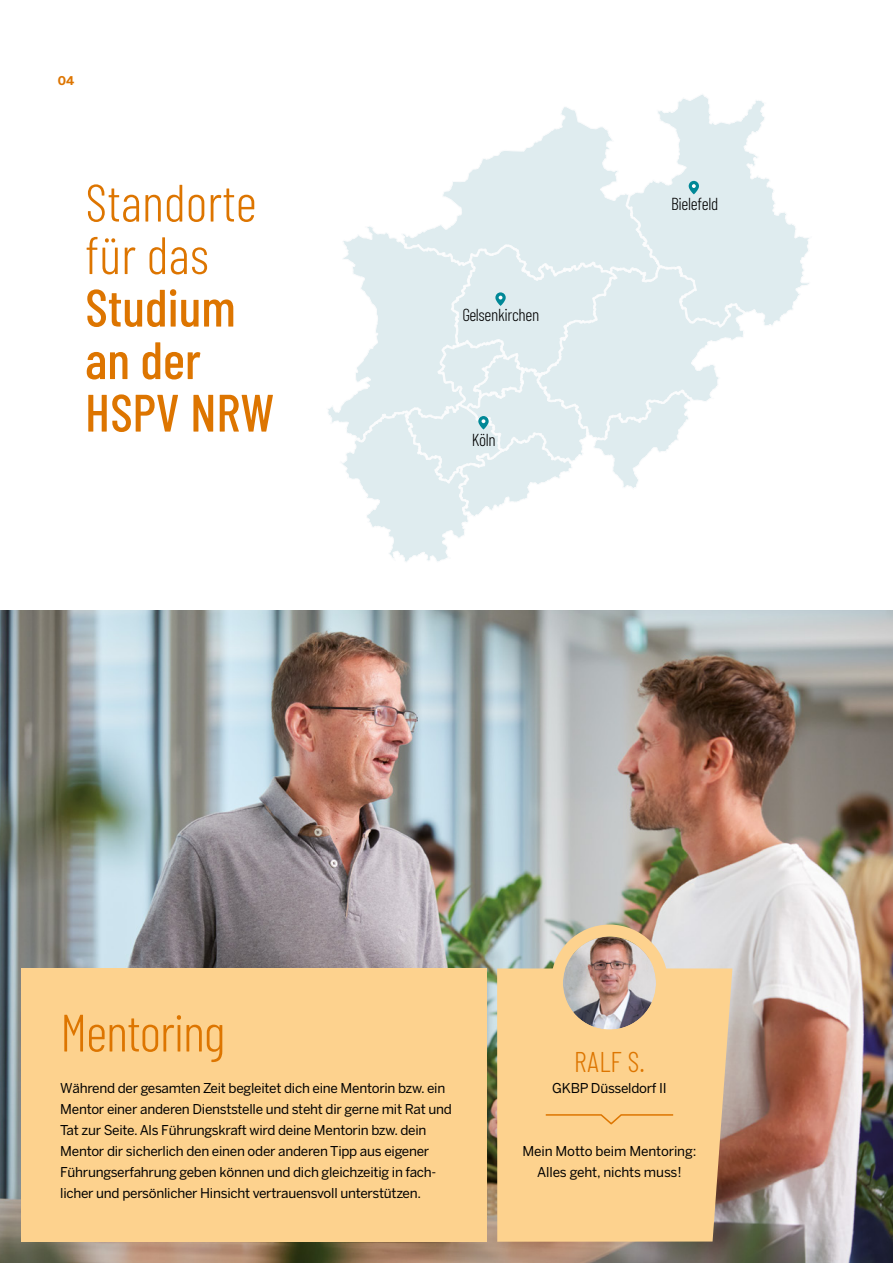
<style>
.page{position:relative;width:893px;height:1263px;background:#fff}
.page>*{position:absolute;margin:0;border:0;box-sizing:border-box;transform-origin:0 0}
.t1{font:500 52.5px/52.5px "Barlow Condensed";color:#dd7500}
.t2{font:300 52.5px/52.5px "Barlow Condensed";color:#dd7500}
.t3{font:300 52.5px "Barlow Condensed";letter-spacing:-.02em;color:#dd7500}
.t4{font:300 28.5px "Barlow Condensed";color:#dd7500}
.t5{font:300 17.4px "Barlow Condensed";letter-spacing:-.02em;color:#000}
.t6{font:13.5px/21px "Benton Sans";letter-spacing:-.02em;color:#000;text-align:center}
.t7{font:700 12px "Benton Sans";color:#dd7500}
</style>
<div class="page">
<svg style="left:328px;top:94px;width:481px;height:468px"></svg>
<img style="left:0;top:610px;width:893px;height:653px">
<div style="left:21px;top:969px;width:465px;height:273px;background:#fdd28e"></div>
<div style="left:497px;top:968px;width:235px;height:274px;background:#fdd28e"></div>
<svg style="left:544px;top:1113px;width:131px;height:13px"></svg>
<img style="left:563px;top:936px;width:93px;height:94px;border-radius:47px">
<div style="left:551px;top:924px;width:117px;height:118px;border:12px solid #fdd28e;border-radius:50%"></div>
<p class="t7" style="left:58px;top:74px;width:18px">04</p>
<h1 class="t2" style="left:85px;top:175px;width:173px">Standorte für das</h1>
<h1 class="t1" style="left:85px;top:280px;width:191px">Studium an der<br>HSPV NRW</h1>
<p class="t5" style="left:462px;top:304px;width:78px">Gelsenkirchen</p>
<p class="t5" style="left:472px;top:429px;width:25px">Köln</p>
<p class="t5" style="left:671px;top:193px;width:48px">Bielefeld</p>
<h1 class="t3" style="left:60px;top:1000px;width:166px">Mentoring</h1>
<p class="t6" style="left:60px;top:1077px;width:393px;text-align:left">Während der gesamten Zeit begleitet dich eine Mentorin bzw. ein Mentor einer anderen Dienststelle und steht dir gerne mit Rat und Tat zur Seite. Als Führungskraft wird deine Mentorin bzw. dein Mentor dir sicherlich den einen oder anderen Tipp aus eigener Führungserfahrung geben können und dich gleichzeitig in fach&shy;licher und persönlicher Hinsicht vertrauensvoll unterstützen.</p>
<h2 class="t4" style="left:574px;top:1044px;width:72px">RALF S.</h2>
<p class="t6" style="left:552px;top:1077px;width:116px">GKBP Düsseldorf II</p>
<p class="t6" style="left:522px;top:1140px;width:175px">Mein Motto beim Mentoring:<br>Alles geht, nichts muss!</p>
</div>
